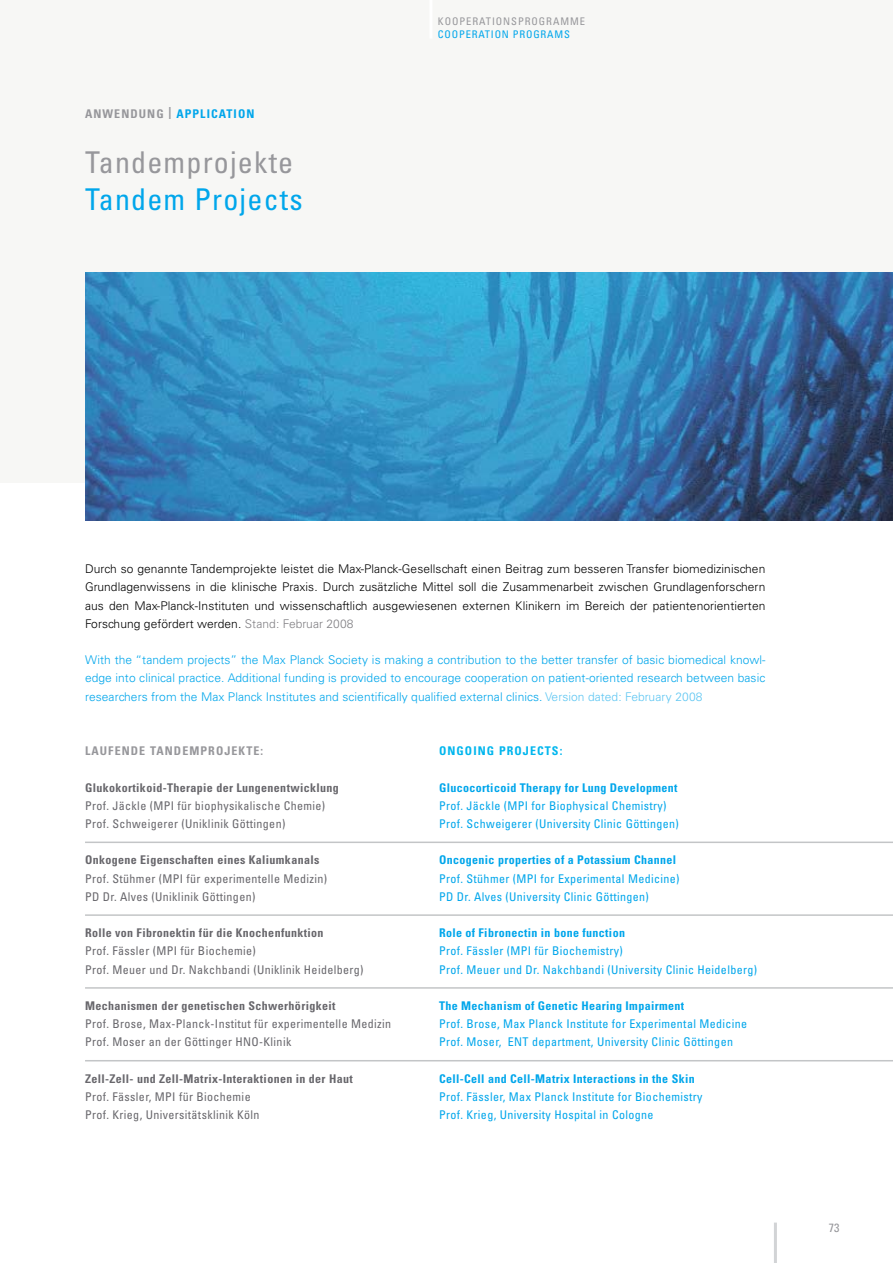
<style>
.page{position:relative;width:893px;height:1263px;background:#fff}
.page>*{position:absolute;margin:0;border:0;box-sizing:border-box;transform-origin:0 0}
.t1{font:condensed 30px "Univers LT";letter-spacing:.04em;color:#97979b}
.t2{font:condensed 30px "Univers LT";letter-spacing:.04em;color:#00a6eb}
.t3{font:condensed 12px "Univers LT";letter-spacing:.03em;color:#00a6eb}
.t4{font:condensed 12px "Univers LT";letter-spacing:.03em;color:#68676c}
.t5{font:300 12px/18.1px "Univers LT";letter-spacing:.005em;color:#000;text-align:justify}
.t6{font:300 12px/18.1px "Univers LT";letter-spacing:.005em;color:#00a6eb;text-align:justify}
.t7{font:700 condensed 12px "Univers LT";letter-spacing:.03em;color:#68676c}
.t8{font:700 condensed 12px "Univers LT";letter-spacing:.03em;color:#00a6eb}
.t9{font:700 condensed 12px "Univers LT";letter-spacing:.09em;color:#97979b}
.t10{font:700 condensed 12px "Univers LT";letter-spacing:.09em;color:#00a6eb}
.t11{font:700 condensed 12px "Univers LT";letter-spacing:.09em;color:#00b6ee}
.t12{font:condensed 12px "Univers LT";color:#97979b}
.t13{font:condensed 10.5px "Univers LT";letter-spacing:.09em;color:#97979b}
.t14{font:condensed 10.5px "Univers LT";letter-spacing:.075em;color:#00a6eb}
.s1{color:#97979b}
.s2{color:#818084}
.s3{color:#5ec6f2}
</style>
<div class="page">
<div style="left:0;top:0;width:893px;height:483px;background:#f7f7f5"></div>
<hr style="left:429px;top:0;width:3px;height:39px;background:#fff">
<hr style="left:774px;top:1222px;width:3px;height:41px;background:#d2d4d6">
<hr style="left:85px;top:841px;width:808px;height:2px;background:#c3c5c7">
<hr style="left:85px;top:914px;width:808px;height:2px;background:#c3c5c7">
<hr style="left:85px;top:987px;width:808px;height:2px;background:#c3c5c7">
<hr style="left:85px;top:1060px;width:808px;height:1px;background:#c3c5c7">
<img style="left:85px;top:272px;width:808px;height:248px">
<p class="t10" style="left:85px;top:106px;width:171px"><span class="s1">Anwendung |</span> application</p>
<h1 class="t1" style="left:85px;top:143px;width:210px">Tandemprojekte</h1>
<h1 class="t2" style="left:85px;top:181px;width:219px">Tandem Projects</h1>
<p class="t13" style="left:438px;top:15px;width:149px">KOOPERATIONSPROGRAMME</p>
<p class="t14" style="left:438px;top:28px;width:133px">COOPERATION PROGRAMS</p>
<p class="t5" style="left:85px;top:560px;width:682px">Durch so genannte Tandemprojekte leistet die Max-Planck-Gesellschaft einen Beitrag zum besseren Transfer biomedizinischen Grundlagenwissens in die klinische Praxis. Durch zusätzliche Mittel soll die Zusammenarbeit zwischen Grundlagenforschern aus den Max-Planck-Instituten und wissenschaftlich ausgewiesenen externen Klinikern im Bereich der patientenorientierten Forschung gefördert werden. <span class="s2">Stand: Februar 2008</span></p>
<p class="t6" style="left:85px;top:651px;width:682px">With the “tandem projects” the Max Planck Society is making a contribution to the better transfer of basic biomedical knowl&shy;edge into clinical practice. Additional funding is provided to encourage cooperation on patient-oriented research between basic researchers from the Max Planck Institutes and scientifically qualified external clinics. <span class="s3">Version dated: February 2008</span></p>
<p class="t9" style="left:85px;top:743px;width:180px">Laufende Tandemproj ekte:</p>
<p class="t11" style="left:439px;top:743px;width:125px">Ongoing projects:</p>
<p class="t7" style="left:85px;top:780px;width:255px">Glukokortikoid-Therapie der Lungenentwicklung</p>
<p class="t8" style="left:439px;top:780px;width:240px">Glucocorticoid Therapy for Lung Development</p>
<p class="t4" style="left:85px;top:798px;width:242px">Prof. Jäckle (MPI für biophysikalische Chemie)</p>
<p class="t3" style="left:439px;top:798px;width:229px">Prof. Jäckle (MPI for Biophysical Chemistry)</p>
<p class="t4" style="left:85px;top:816px;width:202px">Prof. Schweigerer (Uniklinik Göttingen)</p>
<p class="t3" style="left:439px;top:816px;width:241px">Prof. Schweigerer (University Clinic Göttingen)</p>
<p class="t7" style="left:85px;top:853px;width:236px">Onkogene Eigenschaften eines Kaliumkanals</p>
<p class="t8" style="left:439px;top:853px;width:239px">Oncogenic properties of a Potassium Channel</p>
<p class="t4" style="left:85px;top:871px;width:244px">Prof. Stühmer (MPI für experimentelle Medizin)</p>
<p class="t3" style="left:439px;top:871px;width:242px">Prof. Stühmer (MPI for Experimental Medicine)</p>
<p class="t4" style="left:85px;top:889px;width:172px">PD Dr. Alves (Uniklinik Göttingen)</p>
<p class="t3" style="left:439px;top:889px;width:211px">PD Dr. Alves (University Clinic Göttingen)</p>
<p class="t7" style="left:85px;top:925px;width:240px">Rolle von Fibronektin für die Knochenfunktion</p>
<p class="t8" style="left:439px;top:925px;width:187px">Role of Fibronectin in bone function</p>
<p class="t4" style="left:85px;top:943px;width:172px">Prof. Fässler (MPI für Biochemie)</p>
<p class="t3" style="left:439px;top:943px;width:185px">Prof. Fässler (MPI für Biochemistry)</p>
<p class="t4" style="left:85px;top:962px;width:280px">Prof. Meuer und Dr. Nakchbandi (Uniklinik Heidelberg)</p>
<p class="t3" style="left:439px;top:962px;width:320px">Prof. Meuer und Dr. Nakchbandi (University Clinic Heidelberg)</p>
<p class="t7" style="left:85px;top:998px;width:252px">Mechanismen der genetischen Schwerhörigkeit</p>
<p class="t8" style="left:439px;top:998px;width:247px">The Mechanism of Genetic Hearing Impairment</p>
<p class="t4" style="left:85px;top:1016px;width:308px">Prof. Brose, Max-Planck-Institut für experimentelle Medizin</p>
<p class="t3" style="left:439px;top:1016px;width:310px">Prof. Brose, Max Planck Institute for Experimental Medicine</p>
<p class="t4" style="left:85px;top:1034px;width:208px">Prof. Moser an der Göttinger HNO-Klinik</p>
<p class="t3" style="left:439px;top:1034px;width:295px">Prof. Moser, ENT department, University Clinic Göttingen</p>
<p class="t7" style="left:85px;top:1071px;width:269px">Zell-Zell- und Zell-Matrix-Interaktionen in der Haut</p>
<p class="t8" style="left:439px;top:1071px;width:257px">Cell-Cell and Cell-Matrix Interactions in the Skin</p>
<p class="t4" style="left:85px;top:1089px;width:167px">Prof. Fässler, MPI für Biochemie</p>
<p class="t3" style="left:439px;top:1089px;width:265px">Prof. Fässler, Max Planck Institute for Biochemistry</p>
<p class="t4" style="left:85px;top:1107px;width:176px">Prof. Krieg, Universitätsklinik Köln</p>
<p class="t3" style="left:439px;top:1107px;width:216px">Prof. Krieg, University Hospital in Cologne</p>
<p class="t12" style="left:829px;top:1220px;width:12px">73</p>
</div>
